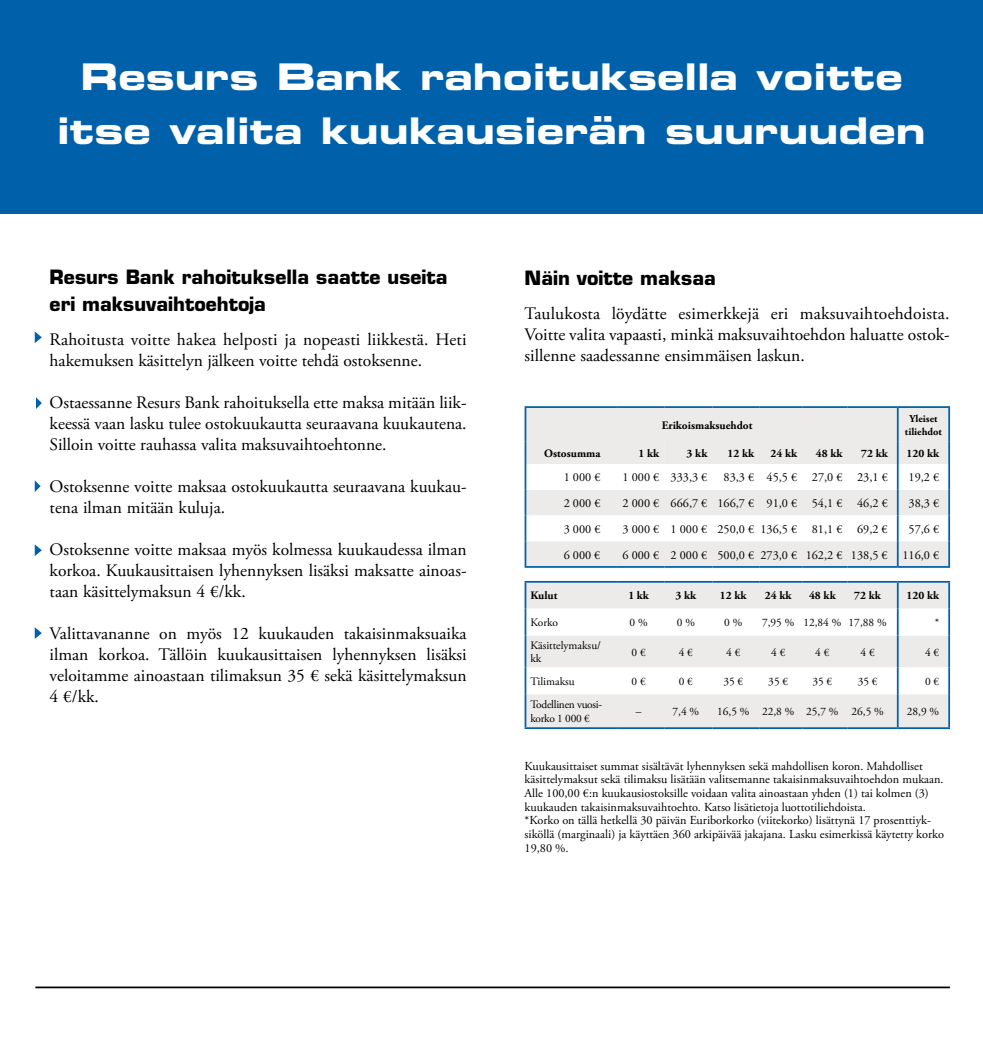
<style>
.page{position:relative;width:983px;height:1042px;background:#fff}
.page>*{position:absolute;margin:0;border:0;box-sizing:border-box;transform-origin:0 0}
.t1{font:36.75px/54.2px "Eurostile Bold Extended Two";color:#fff;text-align:center}
.t2{font:700 19.25px/27.3px "Eurostile";color:#000}
.t3{font:17.5px/21px "Adobe Garamond Pro";color:#000;text-align:justify}
.t4{font:12.25px/13.7px "Adobe Garamond Pro";color:#000}
.t5{font:11.38px/13.7px "Adobe Garamond Pro";color:#000}
.t6{font:700 11.38px "Adobe Garamond Pro";color:#000}
.t7{font:11.38px/13.7px "Adobe Garamond Pro";letter-spacing:-.025em;color:#000}
.t8{font:700 10.5px/12.6px "Adobe Garamond Pro";color:#000;text-align:center}
</style>
<div class="page">
<div style="left:0;top:0;width:982px;height:213px;background:#0060a9"></div>
<svg style="left:36px;top:397px;width:6px;height:12px"></svg>
<svg style="left:35px;top:331px;width:7px;height:12px"></svg>
<svg style="left:35px;top:480px;width:6px;height:12px"></svg>
<svg style="left:35px;top:544px;width:7px;height:12px"></svg>
<hr style="left:35px;top:986px;width:914px;height:2px;background:#000">
<div style="left:526px;top:408px;width:422px;height:319px;background:#ecebea"></div>
<div style="left:526px;top:442px;width:138px;height:22px;background:#ecebea"></div>
<svg style="left:525px;top:464px;width:423px;height:230px"></svg>
<hr style="left:524px;top:406px;width:93px;height:2px;background:#0060a9">
<hr style="left:524px;top:408px;width:2px;height:34px;background:#0060a9">
<hr style="left:617px;top:406px;width:47px;height:2px;background:#0060a9">
<hr style="left:664px;top:406px;width:48px;height:2px;background:#0060a9">
<hr style="left:712px;top:406px;width:47px;height:2px;background:#0060a9">
<hr style="left:759px;top:406px;width:43px;height:2px;background:#0060a9">
<hr style="left:802px;top:406px;width:45px;height:2px;background:#0060a9">
<hr style="left:847px;top:406px;width:50px;height:2px;background:#0060a9">
<hr style="left:524px;top:442px;width:2px;height:22px;background:#0060a9">
<hr style="left:524px;top:464px;width:2px;height:26px;background:#0060a9">
<hr style="left:524px;top:490px;width:2px;height:25px;background:#0060a9">
<hr style="left:524px;top:515px;width:2px;height:26px;background:#0060a9">
<hr style="left:524px;top:541px;width:2px;height:25px;background:#0060a9">
<hr style="left:524px;top:566px;width:93px;height:2px;background:#0060a9">
<hr style="left:617px;top:566px;width:47px;height:2px;background:#0060a9">
<hr style="left:664px;top:566px;width:48px;height:2px;background:#0060a9">
<hr style="left:712px;top:566px;width:47px;height:2px;background:#0060a9">
<hr style="left:759px;top:566px;width:43px;height:2px;background:#0060a9">
<hr style="left:802px;top:566px;width:45px;height:2px;background:#0060a9">
<hr style="left:847px;top:566px;width:50px;height:2px;background:#0060a9">
<hr style="left:897px;top:406px;width:52px;height:2px;background:#0060a9">
<hr style="left:896px;top:408px;width:2px;height:34px;background:#0060a9">
<hr style="left:948px;top:408px;width:1px;height:34px;background:#0060a9">
<hr style="left:896px;top:442px;width:2px;height:22px;background:#0060a9">
<hr style="left:896px;top:464px;width:2px;height:26px;background:#0060a9">
<hr style="left:896px;top:490px;width:2px;height:25px;background:#0060a9">
<hr style="left:896px;top:515px;width:2px;height:26px;background:#0060a9">
<hr style="left:896px;top:541px;width:2px;height:25px;background:#0060a9">
<svg style="left:948px;top:442px;width:1px;height:124px"></svg>
<hr style="left:897px;top:566px;width:52px;height:2px;background:#0060a9">
<hr style="left:524px;top:581px;width:93px;height:2px;background:#0060a9">
<hr style="left:524px;top:583px;width:2px;height:26px;background:#0060a9">
<hr style="left:617px;top:581px;width:47px;height:2px;background:#0060a9">
<hr style="left:664px;top:581px;width:48px;height:2px;background:#0060a9">
<hr style="left:712px;top:581px;width:47px;height:2px;background:#0060a9">
<hr style="left:759px;top:581px;width:43px;height:2px;background:#0060a9">
<hr style="left:802px;top:581px;width:45px;height:2px;background:#0060a9">
<hr style="left:847px;top:581px;width:50px;height:2px;background:#0060a9">
<hr style="left:524px;top:609px;width:2px;height:26px;background:#0060a9">
<hr style="left:524px;top:635px;width:2px;height:32px;background:#0060a9">
<hr style="left:524px;top:667px;width:2px;height:27px;background:#0060a9">
<hr style="left:524px;top:694px;width:2px;height:33px;background:#0060a9">
<hr style="left:524px;top:727px;width:93px;height:2px;background:#0060a9">
<hr style="left:617px;top:727px;width:47px;height:2px;background:#0060a9">
<hr style="left:664px;top:727px;width:48px;height:2px;background:#0060a9">
<hr style="left:712px;top:727px;width:47px;height:2px;background:#0060a9">
<hr style="left:759px;top:727px;width:43px;height:2px;background:#0060a9">
<hr style="left:802px;top:727px;width:45px;height:2px;background:#0060a9">
<hr style="left:847px;top:727px;width:50px;height:2px;background:#0060a9">
<hr style="left:897px;top:581px;width:52px;height:2px;background:#0060a9">
<hr style="left:896px;top:583px;width:2px;height:26px;background:#0060a9">
<hr style="left:896px;top:609px;width:2px;height:26px;background:#0060a9">
<svg style="left:948px;top:583px;width:1px;height:52px"></svg>
<hr style="left:896px;top:635px;width:2px;height:32px;background:#0060a9">
<hr style="left:948px;top:635px;width:1px;height:32px;background:#0060a9">
<hr style="left:896px;top:667px;width:2px;height:27px;background:#0060a9">
<svg style="left:948px;top:667px;width:1px;height:27px"></svg>
<hr style="left:896px;top:694px;width:2px;height:33px;background:#0060a9">
<hr style="left:948px;top:694px;width:1px;height:33px;background:#0060a9">
<hr style="left:897px;top:727px;width:52px;height:2px;background:#0060a9">
<svg style="left:35px;top:627px;width:7px;height:12px"></svg>
<h1 class="t1" style="left:57px;top:49px;width:869px">Resurs Bank rahoituksella voitte itse valita kuukausierän suuruuden</h1>
<p class="t2" style="left:50px;top:263px;width:399px">Resurs Bank rahoituksella saatte useita eri maksuvaihtoehtoja</p>
<p class="t3" style="left:50px;top:329px;width:418px">Rahoitusta voitte hakea helposti ja nopeasti liikkestä. Heti hakemuksen käsittelyn jälkeen voitte tehdä ostoksenne.</p>
<p class="t3" style="left:50px;top:392px;width:418px">Ostaessanne Resurs Bank rahoituksella ette maksa mitään liik&shy;keessä vaan lasku tulee ostokuukautta seuraavana kuukautena.<br>Silloin voitte rauhassa valita maksuvaihtoehtonne.</p>
<p class="t3" style="left:50px;top:476px;width:418px">Ostoksenne voitte maksaa ostokuukautta seuraavana kuukau&shy;tena ilman mitään kuluja.</p>
<p class="t3" style="left:50px;top:539px;width:418px">Ostoksenne voitte maksaa myös kolmessa kuukaudessa ilman korkoa. Kuukausittaisen lyhennyksen lisäksi maksatte ainoas&shy;taan käsittelymaksun 4 €/kk.</p>
<p class="t3" style="left:50px;top:623px;width:418px">Valittavananne on myös 12 kuukauden takaisinmaksuaika ilman korkoa. Tällöin kuukausittaisen lyhennyksen lisäksi veloitamme ainoastaan tilimaksun 35 € sekä käsittelymaksun 4 €/kk.</p>
<p class="t2" style="left:524px;top:264px;width:193px">Näin voitte maksaa</p>
<p class="t3" style="left:524px;top:303px;width:426px">Taulukosta löydätte esimerkkejä eri maksuvaihtoehdoista.<br>Voitte valita vapaasti, minkä maksuvaihtoehdon haluatte ostok&shy;sillenne saadessanne ensimmäisen laskun.</p>
<p class="t6" style="left:661px;top:418px;width:92px">Erikoismaksuehdot</p>
<p class="t8" style="left:904px;top:412px;width:38px">Yleiset tiliehdot</p>
<p class="t6" style="left:544px;top:447px;width:58px">Ostosumma</p>
<p class="t6" style="left:638px;top:447px;width:22px">1 kk</p>
<p class="t6" style="left:686px;top:447px;width:22px">3 kk</p>
<p class="t6" style="left:727px;top:447px;width:28px">12 kk</p>
<p class="t6" style="left:770px;top:447px;width:28px">24 kk</p>
<p class="t6" style="left:815px;top:447px;width:28px">48 kk</p>
<p class="t6" style="left:860px;top:447px;width:28px">72 kk</p>
<p class="t6" style="left:906px;top:447px;width:34px">120 kk</p>
<p class="t4" style="left:563px;top:471px;width:38px">1 000 €</p>
<p class="t4" style="left:622px;top:471px;width:86px">1 000 € 333,3 €</p>
<p class="t4" style="left:723px;top:471px;width:166px">83,3 € 45,5 € 27,0 € 23,1 €</p>
<p class="t4" style="left:908px;top:471px;width:32px">19,2 €</p>
<p class="t4" style="left:563px;top:497px;width:38px">2 000 €</p>
<p class="t4" style="left:622px;top:497px;width:267px">2 000 € 666,7 € 166,7 € 91,0 € 54,1 € 46,2 €</p>
<p class="t4" style="left:908px;top:497px;width:32px">38,3 €</p>
<p class="t4" style="left:563px;top:522px;width:38px">3 000 €</p>
<p class="t4" style="left:622px;top:522px;width:267px">3 000 € 1 000 € 250,0 € 136,5 € 81,1 € 69,2 €</p>
<p class="t4" style="left:908px;top:522px;width:32px">57,6 €</p>
<p class="t4" style="left:563px;top:548px;width:38px">6 000 €</p>
<p class="t4" style="left:622px;top:548px;width:318px">6 000 € 2 000 € 500,0 € 273,0 € 162,2 € 138,5 € 116,0 €</p>
<p class="t6" style="left:530px;top:589px;width:29px">Kulut</p>
<p class="t6" style="left:628px;top:589px;width:22px">1 kk</p>
<p class="t6" style="left:675px;top:589px;width:22px">3 kk</p>
<p class="t6" style="left:719px;top:589px;width:28px">12 kk</p>
<p class="t6" style="left:764px;top:589px;width:28px">24 kk</p>
<p class="t6" style="left:808px;top:589px;width:28px">48 kk</p>
<p class="t6" style="left:854px;top:589px;width:28px">72 kk</p>
<p class="t6" style="left:906px;top:589px;width:34px">120 kk</p>
<p class="t5" style="left:530px;top:616px;width:29px">Korko</p>
<p class="t5" style="left:629px;top:616px;width:20px">0 %</p>
<p class="t5" style="left:676px;top:616px;width:20px">0 %</p>
<p class="t5" style="left:724px;top:616px;width:20px">0 %</p>
<p class="t5" style="left:761px;top:616px;width:126px">7,95 % 12,84 % 17,88 %</p>
<p class="t5" style="left:934px;top:616px;width:6px">*</p>
<p class="t5" style="left:530px;top:639px;width:72px">Käsittelymaksu/ kk</p>
<p class="t5" style="left:631px;top:645px;width:16px">0 €</p>
<p class="t5" style="left:678px;top:645px;width:16px">4 €</p>
<p class="t5" style="left:726px;top:645px;width:16px">4 €</p>
<p class="t5" style="left:771px;top:645px;width:16px">4 €</p>
<p class="t5" style="left:815px;top:645px;width:16px">4 €</p>
<p class="t5" style="left:860px;top:645px;width:16px">4 €</p>
<p class="t5" style="left:924px;top:645px;width:16px">4 €</p>
<p class="t5" style="left:530px;top:675px;width:46px">Tilimaksu</p>
<p class="t5" style="left:631px;top:675px;width:16px">0 €</p>
<p class="t5" style="left:678px;top:675px;width:16px">0 €</p>
<p class="t5" style="left:723px;top:675px;width:21px">35 €</p>
<p class="t5" style="left:768px;top:675px;width:21px">35 €</p>
<p class="t5" style="left:812px;top:675px;width:21px">35 €</p>
<p class="t5" style="left:857px;top:675px;width:21px">35 €</p>
<p class="t5" style="left:924px;top:675px;width:16px">0 €</p>
<p class="t7" style="left:530px;top:698px;width:73px">Todellinen vuosi&shy;korko 1 000 €</p>
<p class="t5" style="left:635px;top:705px;width:7px">–</p>
<p class="t5" style="left:672px;top:705px;width:28px">7,4 %</p>
<p class="t5" style="left:717px;top:705px;width:168px">16,5 % 22,8 % 25,7 % 26,5 %</p>
<p class="t5" style="left:906px;top:705px;width:34px">28,9 %</p>
<p class="t4" style="left:524px;top:759px;width:421px">Kuukausittaiset summat sisältävät lyhennyksen sekä mahdollisen koron. Mahdolliset käsittelymaksut sekä tilimaksu lisätään valitsemanne takaisinmaksuvaihtoehdon mukaan.<br>Alle 100,00 €:n kuukausiostoksille voidaan valita ainoastaan yhden (1) tai kolmen (3) kuukauden takaisinmaksuvaihtoehto. Katso lisätietoja luottotiliehdoista.<br>*Korko on tällä hetkellä 30 päivän Euriborkorko (viitekorko) lisättynä 17 prosenttiyk&shy;siköllä (marginaali) ja käyttäen 360 arkipäivää jakajana. Lasku esimerkissä käytetty korko 19,80 %.</p>
</div>
